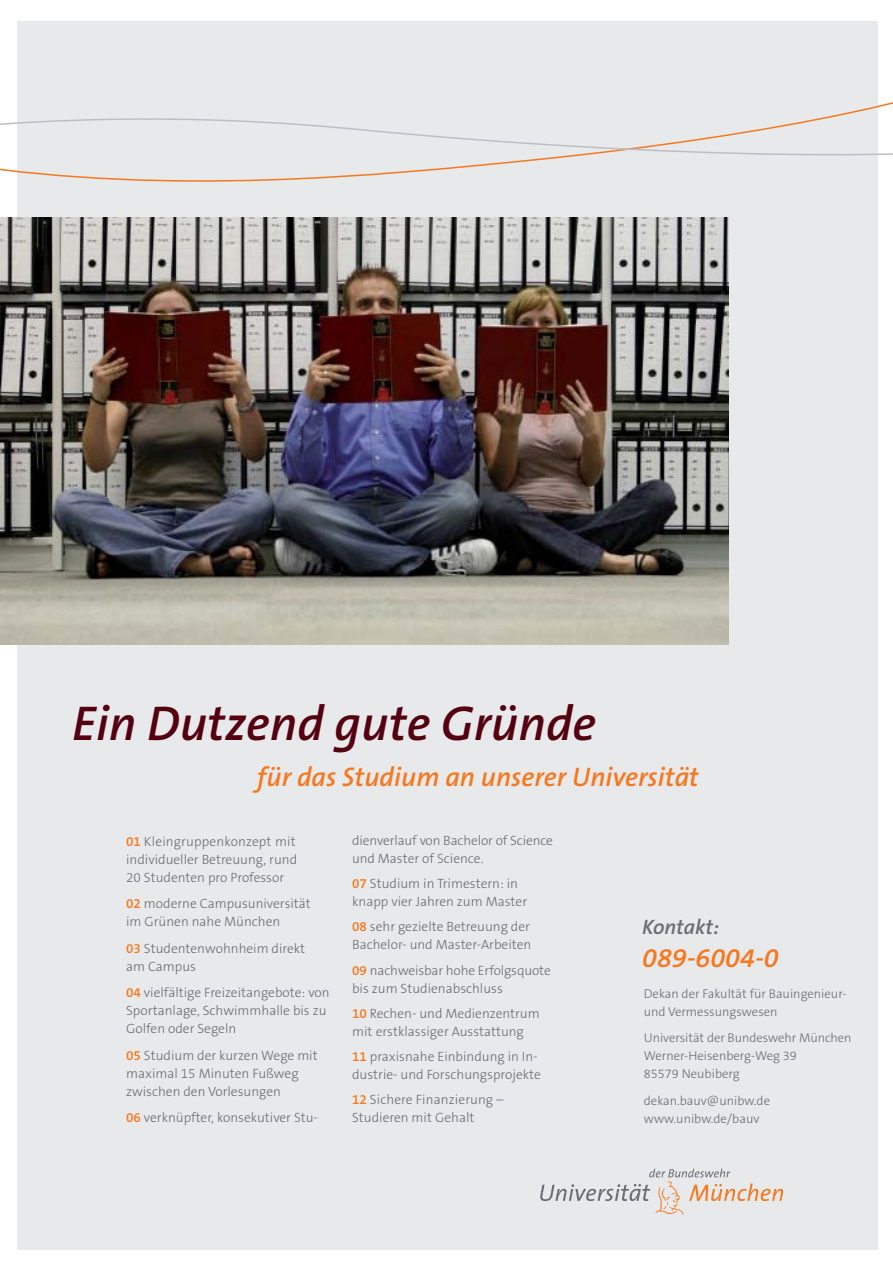
<style>
.page{position:relative;width:893px;height:1263px;background:#fff}
.page>*{position:absolute;margin:0;border:0;box-sizing:border-box;transform-origin:0 0}
.t1{font:italic 600 49.2px "The Sans B6";color:#540011}
.t2{font:italic 600 27px "The Sans B6";color:#f47920}
.t3{font:italic 600 21px "The Sans B6";color:#6b6c72}
.t4{font:300 13.5px/18px "The Sans B3";color:#6b6c72}
.t5{font:300 12.75px/18px "The Sans B3";color:#6b6c72}
.s1{font-family:"The Sans B6";font-weight:600;color:#f47920}
</style>
<div class="page">
<div style="left:17px;top:21px;width:861px;height:1229px;background:#e8e9eb"></div>
<svg style="left:540px;top:1169px;width:243px;height:46px"></svg>
<img style="left:0;top:229px;width:728px;height:416px">
<svg style="left:0;top:217px;width:729px;height:12px;background:#a9a8a5"></svg>
<svg style="left:0;top:102px;width:893px;height:80px"></svg>
<h1 class="t1" style="left:72px;top:702px;width:525px">Ein Dutzend gute Gründe</h1>
<h2 class="t2" style="left:257px;top:765px;width:443px">für das Studium an unserer Universität</h2>
<p class="t4" style="left:126px;top:833px;width:173px;text-align:justify"><span class="s1">01</span> Kleingruppenkonzept mit individueller Betreuung, rund 20 Studenten pro Professor</p>
<p class="t4" style="left:126px;top:896px;width:186px"><span class="s1">02</span> moderne Campusuniversität im Grünen nahe München</p>
<p class="t4" style="left:126px;top:940px;width:181px"><span class="s1">03</span> Studentenwohnheim direkt am Campus</p>
<p class="t4" style="left:126px;top:985px;width:205px"><span class="s1">04</span> vielfältige Freizeitangebote: von<br>Sportanlage, Schwimmhalle bis zu<br>Golfen oder Segeln</p>
<p class="t4" style="left:126px;top:1047px;width:193px"><span class="s1">05</span> Studium der kurzen Wege mit maximal 15 Minuten Fußweg zwischen den Vorlesungen</p>
<p class="t4" style="left:126px;top:1110px;width:193px"><span class="s1">06</span> verknüpfter, konsekutiver Stu-</p>
<p class="t4" style="left:352px;top:832px;width:202px">dienverlauf von Bachelor of Science und Master of Science.</p>
<p class="t4" style="left:352px;top:876px;width:177px"><span class="s1">07</span> Studium in Trimestern: in knapp vier Jahren zum Master</p>
<p class="t4" style="left:352px;top:919px;width:181px"><span class="s1">08</span> sehr gezielte Betreuung der<br>Bachelor- und Master-Arbeiten</p>
<p class="t4" style="left:352px;top:962px;width:200px"><span class="s1">09</span> nachweisbar hohe Erfolgsquote bis zum Studienabschluss</p>
<p class="t4" style="left:352px;top:1005px;width:189px"><span class="s1">10</span> Rechen- und Medienzentrum mit erstklassiger Ausstattung</p>
<p class="t4" style="left:352px;top:1049px;width:190px"><span class="s1">11</span> praxisnahe Einbindung in In&shy;dustrie- und Forschungsprojekte</p>
<p class="t4" style="left:352px;top:1092px;width:153px"><span class="s1">12</span> Sichere Finanzierung –<br>Studieren mit Gehalt</p>
<h3 class="t3" style="left:642px;top:918px;width:78px">Kontakt:</h3>
<h2 class="t2" style="left:642px;top:946px;width:138px">089-6004-0</h2>
<p class="t5" style="left:644px;top:985px;width:204px">Dekan der Fakultät für Bauingenieur&shy;und Vermessungswesen</p>
<p class="t5" style="left:644px;top:1030px;width:209px">Universität der Bundeswehr München<br>Werner-Heisenberg-Weg 39<br>85579 Neubiberg</p>
<p class="t5" style="left:644px;top:1092px;width:128px">dekan.bauv@unibw.de www.unibw.de/bauv</p>
</div>
